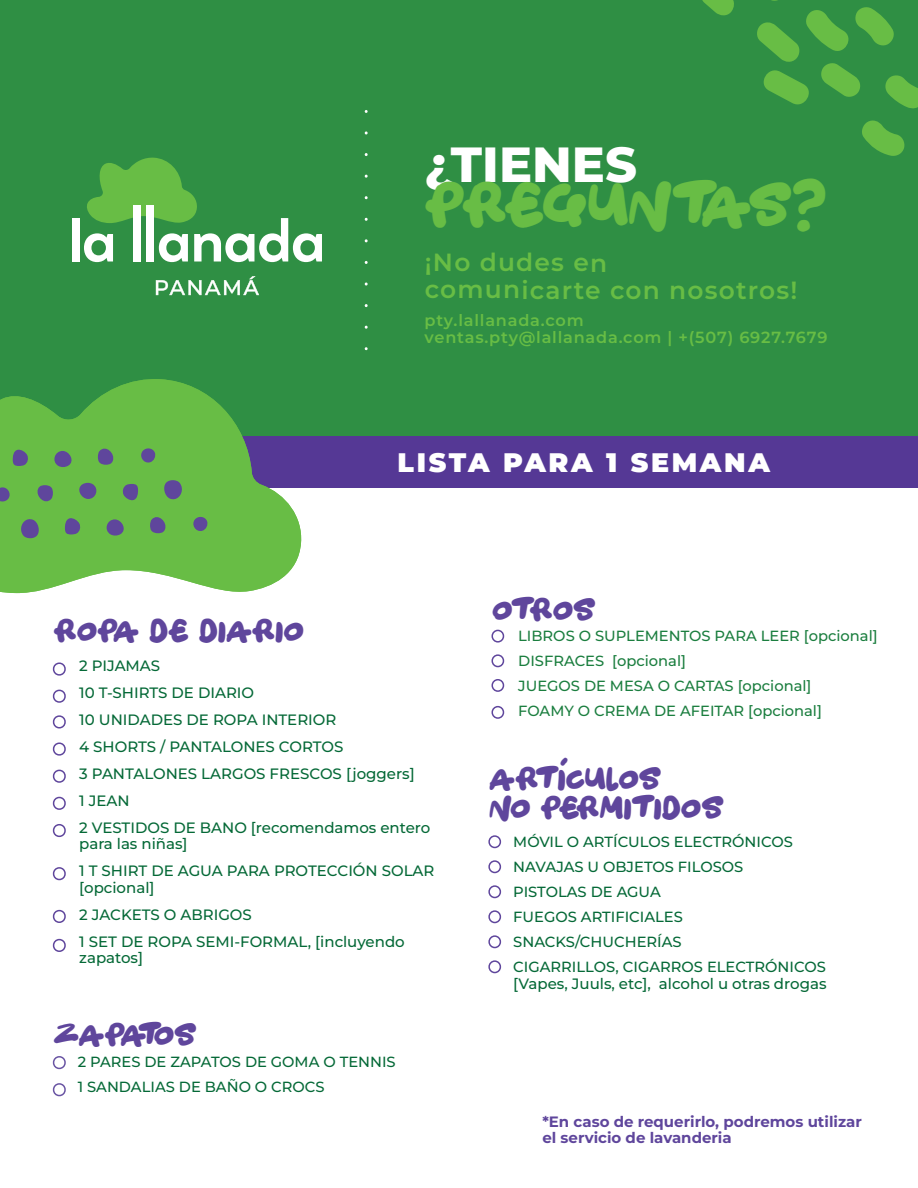
<style>
.page{position:relative;width:918px;height:1188px;background:#fff}
.page>*{position:absolute;margin:0;border:0;box-sizing:border-box;transform-origin:0 0}
.t1{font:800 49.35px "Montserrat";color:#fff}
.t2{font:46.95px "Only Organic";letter-spacing:-.05em;color:#68bd45}
.t3{font:900 26.7px "Montserrat";letter-spacing:.1em;color:#fff}
.t4{font:600 24.9px/27.5px "Montserrat";letter-spacing:.045em;color:#68bd45}
.t5{font:24.15px/29px "Only Organic";color:#5f469c}
.t6{font:24.15px "Only Organic";letter-spacing:-.115em;color:#5f469c}
.t7{font:600 16.2px/17.5px "Montserrat";letter-spacing:.05em;color:#68bd45}
.t8{font:500 15px/27px "Montserrat";color:#056937}
.t9{font:700 15px/16.5px "Montserrat";color:#5f469c}
.t10{font:500 14.7px/25px "Montserrat";color:#056937}
.t11{font:500 14.7px/25px "Montserrat";color:#1b7e3f}
.s1{font-size:45.6px}
</style>
<div class="page">
<div style="left:0;top:0;width:918px;height:456px;background:#2f8f44"></div>
<div style="left:177px;top:436px;width:741px;height:51px;background:#553895"></div>
<svg style="left:702px;top:0;width:32px;height:16px"></svg>
<svg style="left:757px;top:0;width:161px;height:109px"></svg>
<svg style="left:862px;top:120px;width:43px;height:36px"></svg>
<svg style="left:365px;top:133px;width:3px;height:196px"></svg>
<div style="left:53px;top:1056px;width:13px;height:13px;border:2px solid #6954a3;border-radius:6px"></div>
<div style="left:53px;top:1083px;width:13px;height:13px;border:2px solid #6954a3;border-radius:6px"></div>
<div style="left:492px;top:630px;width:12px;height:13px;border:2px solid #5f469c;border-radius:6px"></div>
<div style="left:492px;top:654px;width:12px;height:13px;border:2px solid #5f469c;border-radius:6px"></div>
<div style="left:492px;top:679px;width:12px;height:13px;border:2px solid #5f469c;border-radius:6px"></div>
<div style="left:492px;top:706px;width:12px;height:13px;border:2px solid #5f469c;border-radius:6px"></div>
<div style="left:488px;top:835px;width:13px;height:13px;border:2px solid #5f469c;border-radius:6px"></div>
<div style="left:488px;top:860px;width:13px;height:13px;border:2px solid #5f469c;border-radius:6px"></div>
<div style="left:488px;top:885px;width:13px;height:13px;border:2px solid #5f469c;border-radius:6px"></div>
<div style="left:488px;top:910px;width:13px;height:13px;border:2px solid #5f469c;border-radius:6px"></div>
<div style="left:488px;top:935px;width:13px;height:13px;border:2px solid #5f469c;border-radius:6px"></div>
<div style="left:488px;top:960px;width:13px;height:13px;border:2px solid #5f469c;border-radius:6px"></div>
<div style="left:53px;top:663px;width:13px;height:13px;border:2px solid #5f469c;border-radius:6px"></div>
<div style="left:53px;top:690px;width:13px;height:13px;border:2px solid #5f469c;border-radius:6px"></div>
<div style="left:53px;top:715px;width:13px;height:14px;border:2px solid #5f469c;border-radius:6px"></div>
<div style="left:53px;top:743px;width:13px;height:13px;border:2px solid #5f469c;border-radius:6px"></div>
<div style="left:53px;top:770px;width:13px;height:13px;border:2px solid #5f469c;border-radius:6px"></div>
<div style="left:53px;top:797px;width:13px;height:13px;border:2px solid #5f469c;border-radius:6px"></div>
<div style="left:53px;top:824px;width:13px;height:13px;border:2px solid #5f469c;border-radius:6px"></div>
<div style="left:53px;top:867px;width:13px;height:13px;border:2px solid #5f469c;border-radius:6px"></div>
<div style="left:53px;top:910px;width:13px;height:13px;border:2px solid #5f469c;border-radius:6px"></div>
<div style="left:53px;top:939px;width:13px;height:13px;border:2px solid #5f469c;border-radius:6px"></div>
<svg style="left:0;top:379px;width:303px;height:215px;fill:#68bd45"></svg>
<svg style="left:13px;top:449px;width:16px;height:17px"></svg>
<svg style="left:51px;top:451px;width:24px;height:17px"></svg>
<svg style="left:98px;top:444px;width:18px;height:21px"></svg>
<svg style="left:138px;top:447px;width:18px;height:17px"></svg>
<svg style="left:162px;top:480px;width:21px;height:21px"></svg>
<svg style="left:122px;top:484px;width:16px;height:17px"></svg>
<svg style="left:75px;top:482px;width:25px;height:17px"></svg>
<svg style="left:35px;top:485px;width:18px;height:21px"></svg>
<svg style="left:0;top:486px;width:12px;height:17px"></svg>
<svg style="left:20px;top:517px;width:21px;height:22px"></svg>
<svg style="left:65px;top:518px;width:16px;height:16px"></svg>
<svg style="left:103px;top:519px;width:25px;height:17px"></svg>
<svg style="left:150px;top:513px;width:18px;height:20px"></svg>
<svg style="left:191px;top:516px;width:18px;height:17px"></svg>
<div style="left:72px;top:218px;width:7px;height:43px;background:#fff"></div>
<svg style="left:84px;top:157px;width:238px;height:105px"></svg>
<div style="left:133px;top:205px;width:7px;height:56px;background:#fff"></div>
<div style="left:147px;top:205px;width:7px;height:56px;background:#fff"></div>
<svg style="left:156px;top:276px;width:103px;height:19px"></svg>
<h1 class="t1" style="left:425px;top:132px;width:214px">¿TIENES</h1>
<h2 class="t2" style="left:425px;top:177px;width:403px">PREGUNTAS<span class="s1">?</span></h2>
<h3 class="t4" style="left:425px;top:248px;width:374px">¡No dudes en<br>comunicarte con nosotros!</h3>
<p class="t7" style="left:425px;top:311px;width:404px">pty.lallanada.com<br>ventas.pty@lallanada.com | +(507) 6927.7679</p>
<h3 class="t3" style="left:398px;top:444px;width:374px">LISTA PARA 1 SEMANA</h3>
<h3 class="t5" style="left:54px;top:616px;width:252px">ROPA DE DIARIO</h3>
<p class="t8" style="left:79px;top:652px;width:353px">2 PIJAMAS<br>10 T-SHIRTS DE DIARIO<br>10 UNIDADES DE ROPA INTERIOR<br>4 SHORTS / PANTALONES CORTOS<br>3 PANTALONES LARGOS FRESCOS [joggers]<br>1 JEAN<br>2 VESTIDOS DE BANO [recomendamos entero</p>
<p class="t8" style="left:79px;top:830px;width:357px">para las niñas]<br>1 T SHIRT DE AGUA PARA PROTECCIÓN SOLAR</p>
<p class="t8" style="left:79px;top:874px;width:327px">[opcional]<br>2 JACKETS O ABRIGOS<br>1 SET DE ROPA SEMI-FORMAL, [incluyendo</p>
<p class="t8" style="left:79px;top:944px;width:65px">zapatos]</p>
<h3 class="t6" style="left:54px;top:1020px;width:145px">ZAPATOS</h3>
<p class="t10" style="left:78px;top:1049px;width:320px">2 PARES DE ZAPATOS DE GOMA O TENNIS<br>1 SANDALIAS DE BAÑO O CROCS</p>
<h3 class="t5" style="left:492px;top:595px;width:105px">OTROS</h3>
<p class="t11" style="left:518px;top:623px;width:361px">LIBROS O SUPLEMENTOS PARA LEER [opcional] DISFRACES [opcional]<br>JUEGOS DE MESA O CARTAS [opcional]<br>FOAMY O CREMA DE AFEITAR [opcional]</p>
<h3 class="t5" style="left:489px;top:764px;width:236px">ARTICULOS<br>NO PERMITIDOS</h3>
<p class="t10" style="left:513px;top:829px;width:314px">MÓVIL O ARTÍCULOS ELECTRÓNICOS<br>NAVAJAS U OBJETOS FILOSOS<br>PISTOLAS DE AGUA<br>FUEGOS ARTIFICIALES<br>SNACKS/CHUCHERÍAS<br>CIGARRILLOS, CIGARROS ELECTRÓNICOS</p>
<p class="t8" style="left:513px;top:969px;width:315px">[Vapes, Juuls, etc], alcohol u otras drogas</p>
<p class="t9" style="left:542px;top:1113px;width:321px">*En caso de requerirlo, podremos utilizar el servicio de lavanderia</p>
</div>
